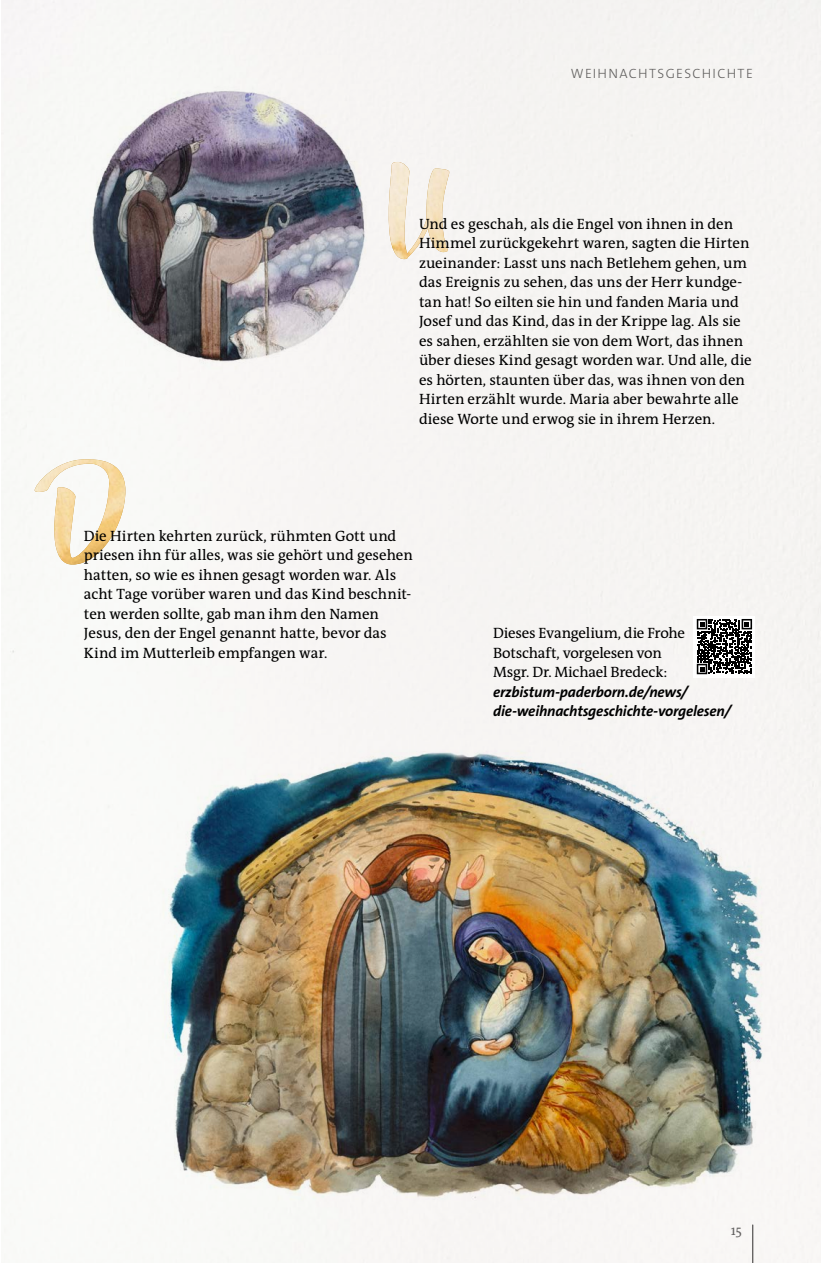
<style>
.page{position:relative;width:821px;height:1263px;background:#fff}
.page>*{position:absolute;margin:0;border:0;box-sizing:border-box;transform-origin:0 0}
.t1{font:15px/19.5px "The Antiqua B5";color:#000}
.t2{font:italic 700 15px/19.5px "The Sans C4 s";letter-spacing:-.015em;color:#000}
.t3{font:13.5px "The Sans Light Caps";letter-spacing:.095em;color:#646363}
.t4{font:13.5px "The Antiqua B5";color:#646363}
</style>
<div class="page">
<img style="left:1px;top:0;width:820px;height:1263px">
<div style="left:693px;top:616px;width:62px;height:61px;background:#fff"></div>
<svg style="left:696px;top:619px;width:56px;height:55px"></svg>
<p class="t3" style="left:571px;top:62px;width:183px">WEIHNACHTSGESCHICHTE</p>
<p class="t1" style="left:419px;top:214px;width:334px">Und es geschah, als die Engel von ihnen in den Himmel zurückgekehrt waren, sagten die Hirten zueinander: Lasst uns nach Betlehem gehen, um das Ereignis zu sehen, das uns der Herr kundge&shy;tan hat! So eilten sie hin und fanden Maria und Josef und das Kind, das in der Krippe lag. Als sie es sahen, erzählten sie von dem Wort, das ihnen über dieses Kind gesagt worden war. Und alle, die es hörten, staunten über das, was ihnen von den Hirten erzählt wurde. Maria aber bewahrte alle diese Worte und erwog sie in ihrem Herzen.</p>
<p class="t1" style="left:84px;top:526px;width:330px">Die Hirten kehrten zurück, rühmten Gott und priesen ihn für alles, was sie gehört und gesehen hatten, so wie es ihnen gesagt worden war. Als acht Tage vorüber waren und das Kind beschnit&shy;ten werden sollte, gab man ihm den Namen Jesus, den der Engel genannt hatte, bevor das Kind im Mutterleib empfangen war.</p>
<p class="t1" style="left:493px;top:624px;width:193px">Dieses Evangelium, die Frohe<br>Botschaft, vorgelesen von<br>Msgr. Dr. Michael Bredeck:</p>
<p class="t2" style="left:493px;top:682px;width:239px">erzbistum-paderborn.de/news/ die-weihnachtsgeschichte-vorgelesen/</p>
<p class="t4" style="left:730px;top:1223px;width:13px">15</p>
</div>
